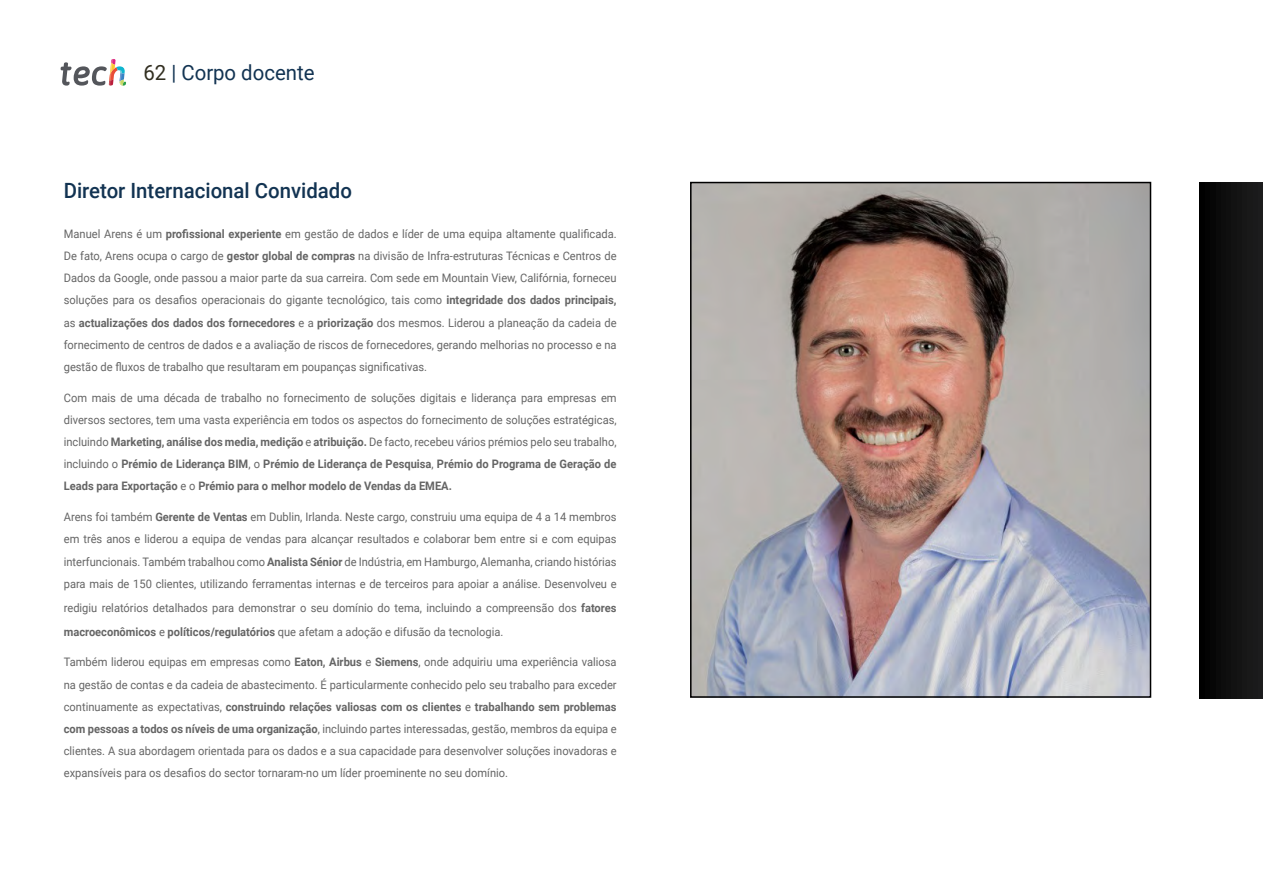
<style>
.page{position:relative;width:1263px;height:893px;background:#fff}
.page>*{position:absolute;margin:0;border:0;box-sizing:border-box;transform-origin:0 0}
.t1{font:500 21px "Roboto";color:#123352}
.t2{font:21px "Roboto";color:#123352}
.t3{font:11.7px/22.2px "Roboto";color:#656565;text-align:justify;scale:.95 1}
.s1{color:#312e20}
.s2{font-weight:700}
</style>
<div class="page">
<div style="left:1199px;top:182px;width:64px;height:516px;background:linear-gradient(to right,#000,#1e1e1f)"></div>
<img style="left:693px;top:185px;width:455px;height:510px">
<div style="left:690px;top:182px;width:461px;height:516px;border:2px solid #000"></div>
<svg style="left:61px;top:59px;width:65px;height:27px"></svg>
<h1 class="t2" style="left:144px;top:57px;width:173px"><span class="s1">62</span> | Corpo docente</h1>
<h1 class="t1" style="left:64px;top:175px;width:290px">Diretor Internacional Convidado</h1>
<p class="t3" style="left:64px;top:222px;width:583px">Manuel Arens é um <span class="s2">profissional experiente</span> em gestão de dados e líder de uma equipa altamente qualificada.<br>De fato, Arens ocupa o cargo de <span class="s2">gestor global de compras</span> na divisão de Infra-estruturas Técnicas e Centros de Dados da Google, onde passou a maior parte da sua carreira. Com sede em Mountain View, Califórnia, forneceu soluções para os desafios operacionais do gigante tecnológico, tais como <span class="s2">integridade dos dados principais, </span>as <span class="s2">actualizações dos dados dos fornecedores</span> e a <span class="s2">priorização</span> dos mesmos. Liderou a planeação da cadeia de fornecimento de centros de dados e a avaliação de riscos de fornecedores, gerando melhorias no processo e na gestão de fluxos de trabalho que resultaram em poupanças significativas.</p>
<p class="t3" style="left:64px;top:386px;width:583px">Com mais de uma década de trabalho no fornecimento de soluções digitais e liderança para empresas em diversos sectores, tem uma vasta experiência em todos os aspectos do fornecimento de soluções estratégicas, incluindo <span class="s2">Marketing, análise dos media, medição</span> e <span class="s2">atribuição.</span> De facto, recebeu vários prémios pelo seu trabalho, incluindo o <span class="s2">Prémio de Liderança BIM</span>, o <span class="s2">Prémio de Liderança de Pesquisa</span>, <span class="s2">Prémio do Programa de Geração de Leads para Exportação</span> e o <span class="s2">Prémio para o melhor modelo de Vendas da EMEA.</span></p>
<p class="t3" style="left:64px;top:505px;width:583px">Arens foi também <span class="s2">Gerente de Ventas</span> em Dublin, Irlanda. Neste cargo, construiu uma equipa de 4 a 14 membros em três anos e liderou a equipa de vendas para alcançar resultados e colaborar bem entre si e com equipas interfuncionais. Também trabalhou como <span class="s2">Analista Sénior</span> de Indústria, em Hamburgo, Alemanha, criando histórias para mais de 150 clientes, utilizando ferramentas internas e de terceiros para apoiar a análise. Desenvolveu e</p>
<p class="t3" style="left:64px;top:595px;width:583px;line-height:24px">redigiu relatórios detalhados para demonstrar o seu domínio do tema, incluindo a compreensão dos <span class="s2">fatores macroeconômicos</span> e <span class="s2">políticos/regulatórios</span> que afetam a adoção e difusão da tecnologia.</p>
<p class="t3" style="left:64px;top:651px;width:583px">Também liderou equipas em empresas como <span class="s2">Eaton, Airbus</span> e <span class="s2">Siemens</span>, onde adquiriu uma experiência valiosa na gestão de contas e da cadeia de abastecimento. É particularmente conhecido pelo seu trabalho para exceder continuamente as expectativas, <span class="s2">construindo relações valiosas com os clientes</span> e <span class="s2">trabalhando sem problemas com pessoas a todos os níveis de uma organização</span>, incluindo partes interessadas, gestão, membros da equipa e clientes. A sua abordagem orientada para os dados e a sua capacidade para desenvolver soluções inovadoras e expansíveis para os desafios do sector tornaram-no um líder proeminente no seu domínio.</p>
</div>
